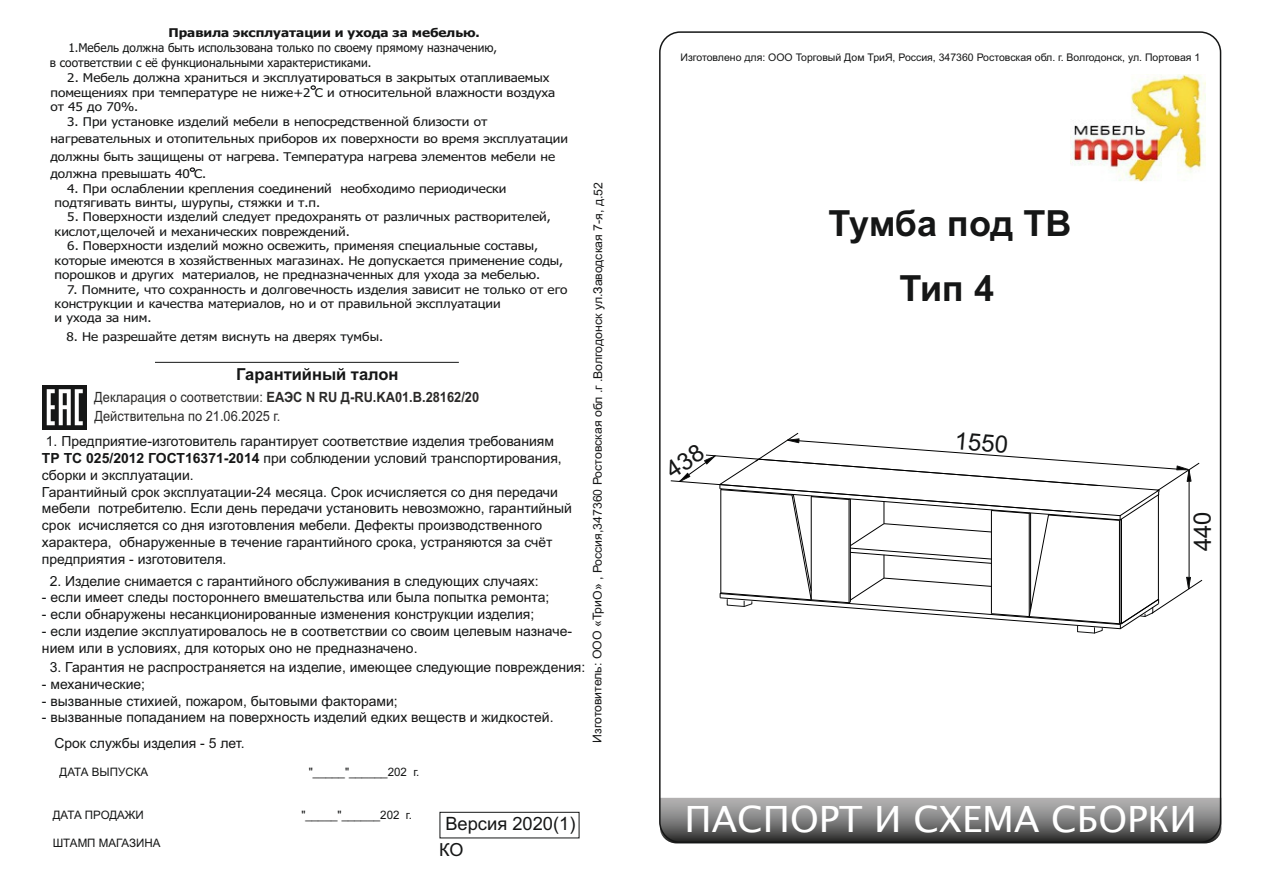
<style>
.page{position:relative;width:1262px;height:893px;background:#fff}
.page>*{position:absolute;margin:0;border:0;box-sizing:border-box;transform-origin:0 0}
.t1{font:36px "Lucida Sans Unicode";color:#fff}
.t2{font:700 36px "Arial";letter-spacing:-.015em;color:#151616}
.t3{font:24px "Arial";color:#151616}
.t4{font:18.3px "Arial";color:#151616}
.t5{font:18px "Arial";color:#151616}
.t6{font:700 16.5px "Arial";color:#151616}
.t7{font:14.1px/18.6px "Arial";color:#2b2a29;scale:.91 1}
.t8{font:13.95px/16.8px "Arial";color:#151616}
.t9{font:12.15px "Arial";color:#151616}
.t10{font:12px/14.4px "Tahoma";color:#151616;scale:1.12 1}
.t11{font:12px/14.4px "Tahoma";color:#151616}
.t12{font:700 12px "Tahoma";color:#151616;scale:1.12 1}
.t13{font:11.7px "Arial";color:#151616}
.t14{font:10.5px "Arial";color:#151616}
.s1{font-weight:700}
</style>
<div class="page">
<svg style="left:660px;top:797px;width:561px;height:46px;background:#797979"></svg>
<div style="left:439px;top:811px;width:140px;height:27px;border:1px solid #151616"></div>
<hr style="left:155px;top:362px;width:304px;height:1px;background:#151616">
<div style="left:43px;top:385px;width:44px;height:44px;background:#151616"></div>
<svg style="left:47px;top:389px;width:36px;height:36px"></svg>
<svg style="left:310px;top:85px;width:6px;height:5px"></svg>
<svg style="left:190px;top:167px;width:5px;height:5px"></svg>
<img style="left:1070px;top:74px;width:135px;height:108px">
<svg style="left:670px;top:433px;width:533px;height:201px"></svg>
<p class="t12" style="left:168px;top:28px;width:279px">Правила эксплуатации и ухода за мебелью.</p>
<p class="t11" style="left:50px;top:42px;width:449px;text-indent:19px">1.Мебель должна быть использована только по своему прямому назначению, в соответствии с её функциональными характеристиками.</p>
<p class="t10" style="left:50px;top:72px;width:452px;text-indent:17px">2. Мебель должна храниться и эксплуатироваться в закрытых отапливаемых помещениях при температуре не ниже+2 С и относительной влажности воздуха от 45 до 70%.</p>
<p class="t10" style="left:50px;top:114px;width:464px;line-height:17.4px;text-indent:17px">3. При установке изделий мебели в непосредственной близости от нагревательных и отопительных приборов их поверхности во время эксплуатации</p>
<p class="t10" style="left:50px;top:149px;width:452px;line-height:17.4px">должны быть защищены от нагрева. Температура нагрева элементов мебели не должна превышать 40 С.</p>
<p class="t10" style="left:55px;top:182px;width:405px;text-indent:13px">4. При ослаблении крепления соединений необходимо периодически подтягивать винты, шурупы, стяжки и т.п.</p>
<p class="t10" style="left:55px;top:211px;width:444px;text-indent:13px">5. Поверхности изделий следует предохранять от различных растворителей, кислот,щелочей и механических повреждений.</p>
<p class="t10" style="left:55px;top:240px;width:456px;text-indent:13px">6. Поверхности изделий можно освежить, применяя специальные составы, которые имеются в хозяйственных магазинах. Не допускается применение соды, порошков и других материалов, не предназначенных для ухода за мебелью.</p>
<p class="t10" style="left:55px;top:283px;width:459px;text-indent:13px">7. Помните, что сохранность и долговечность изделия зависит не только от его конструкции и качества материалов, но и от правильной эксплуатации</p>
<p class="t10" style="left:55px;top:312px;width:88px">и ухода за ним.</p>
<p class="t10" style="left:66px;top:330px;width:284px">8. Не разрешайте детям виснуть на дверях тумбы.</p>
<p class="t6" style="left:236px;top:368px;width:164px">Гарантийный талон</p>
<p class="t7" style="left:94px;top:389px;width:424px">Декларация о соответствии: <span class="s1">ЕАЭС N RU Д-RU.KA01.B.28162/20<br></span>Действительна по 21.06.2025 г.</p>
<p class="t8" style="left:42px;top:434px;width:531px">1. Предприятие-изготовитель гарантирует соответствие изделия требованиям<br><span class="s1">ТР ТС 025/2012 ГОСТ16371-2014</span> при соблюдении условий транспортирования, сборки и эксплуатации.<br>Гарантийный срок эксплуатации-24 месяца. Срок исчисляется со дня передачи мебели потребителю. Если день передачи установить невозможно, гарантийный срок исчисляется со дня изготовления мебели. Дефекты производственного характера, обнаруженные в течение гарантийного срока, устраняются за счёт предприятия - изготовителя.</p>
<p class="t8" style="left:50px;top:573px;width:490px">2. Изделие снимается с гарантийного обслуживания в следующих случаях:</p>
<p class="t8" style="left:42px;top:590px;width:509px">- если имеет следы постороннего вмешательства или была попытка ремонта;</p>
<p class="t8" style="left:42px;top:607px;width:494px">- если обнаружены несанкционированные изменения конструкции изделия;</p>
<p class="t8" style="left:42px;top:624px;width:531px">- если изделие эксплуатировалось не в соответствии со своим целевым назначе&shy;нием или в условиях, для которых оно не предназначено.</p>
<p class="t8" style="left:50px;top:660px;width:537px">3. Гарантия не распространяется на изделие, имеющее следующие повреждения:</p>
<p class="t8" style="left:42px;top:676px;width:105px">- механические;</p>
<p class="t8" style="left:42px;top:693px;width:357px">- вызванные стихией, пожаром, бытовыми факторами;</p>
<p class="t8" style="left:54px;top:706px;width:501px;line-height:25.5px;text-indent:-12px">- вызванные попаданием на поверхность изделий едких веществ и жидкостей.<br>Срок службы изделия - 5 лет.</p>
<p class="t13" style="left:60px;top:767px;width:90px">ДАТА ВЫПУСКА</p>
<p class="t13" style="left:309px;top:767px;width:112px">"_____"______202 г.</p>
<p class="t13" style="left:53px;top:810px;width:93px">ДАТА ПРОДАЖИ</p>
<p class="t13" style="left:301px;top:810px;width:112px">"_____"______202 г.</p>
<p class="t13" style="left:53px;top:838px;width:109px">ШТАМП МАГАЗИНА</p>
<h3 class="t4" style="left:445px;top:816px;width:132px">Версия 2020(1)</h3>
<p class="t5" style="left:439px;top:843px;width:26px">КО</p>
<p class="t9" style="left:593px;top:742px;width:562px;rotate:-90deg">Изготовитель: ООО «ТриО» , Россия,347360 Ростовская обл .г .Волгодонск ул.Заводская 7-я, д.52</p>
<p class="t14" style="left:680px;top:53px;width:521px">Изготовлено для: ООО Торговый Дом ТриЯ, Россия, 347360 Ростовская обл. г. Волгодонск, ул. Портовая 1</p>
<h1 class="t2" style="left:828px;top:210px;width:244px">Тумба под ТВ</h1>
<h1 class="t2" style="left:899px;top:274px;width:96px">Тип 4</h1>
<h2 class="t3" style="left:955px;top:431px;width:55px;rotate:5deg">1550</h2>
<h1 class="t1" style="left:684px;top:803px;width:514px">ПАСПОРТ И СХЕМА СБОРКИ</h1>
</div>
